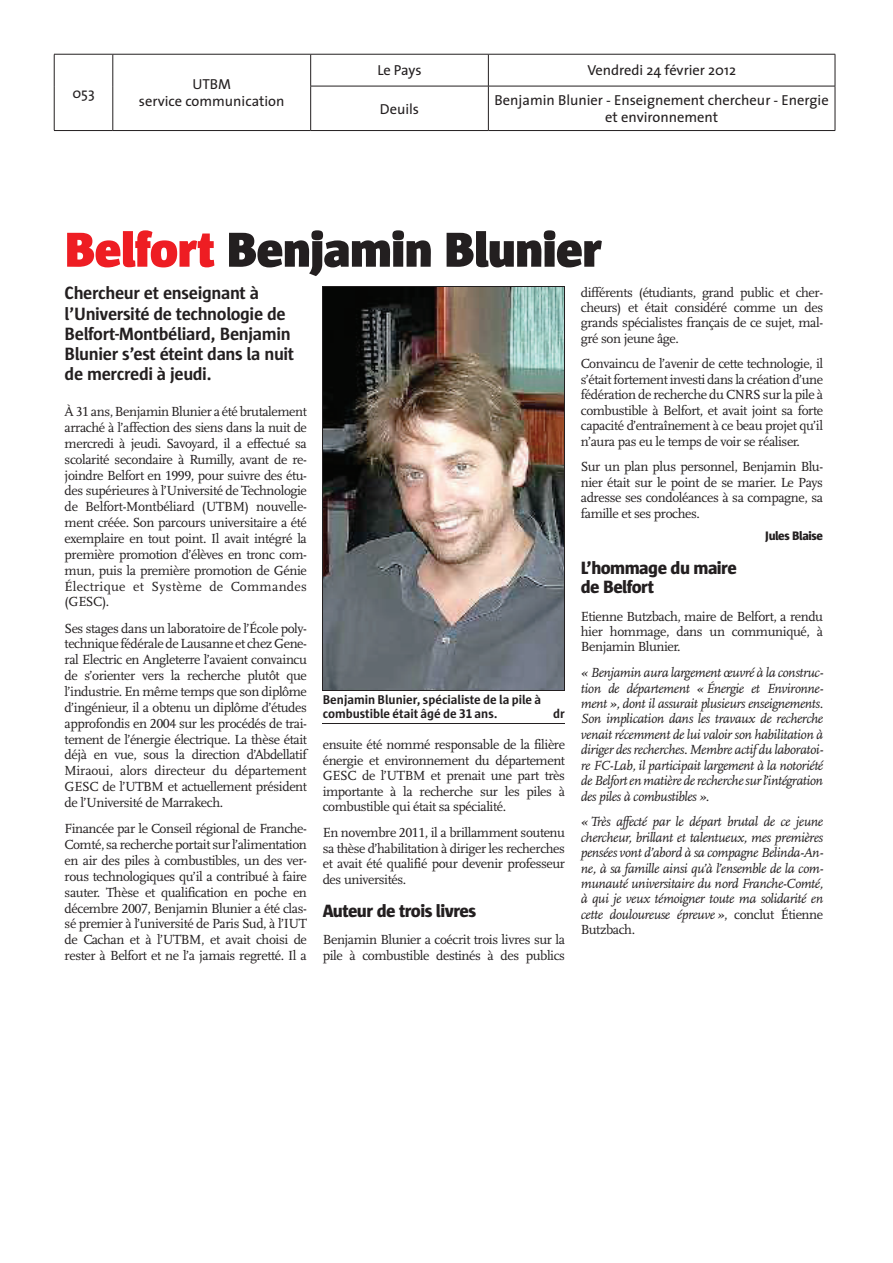
<style>
.page{position:relative;width:893px;height:1263px;background:#fff}
.page>*{position:absolute;margin:0;border:0;box-sizing:border-box;transform-origin:0 0}
.t1{font:900 50.25px "Sun LF";letter-spacing:-.01em;color:#231f20}
.t2{font:700 18.15px/20.2px "Sun LF";letter-spacing:-.02em;color:#231f20}
.t3{font:800 18.15px/19.8px "Sun LF";letter-spacing:-.03em;color:#231f20}
.t4{font:14.55px/17.4px "The Sans";color:#231f20;text-align:center}
.t5{font:13.8px/15.9px "Scala LF";letter-spacing:-.03em;color:#231f20;text-align:justify}
.t6{font:italic 13.8px/15.5px "Scala LF";letter-spacing:-.03em;color:#231f20;text-align:justify}
.t7{font:700 13.05px/14.5px "Sun LF";color:#231f20}
.t8{font:800 12.6px "Sun LF";letter-spacing:-.03em;color:#231f20}
.s1{color:#ee1d23}
.s2{font-style:normal}
</style>
<div class="page">
<hr style="left:54px;top:54px;width:59px;height:1px;background:#231f20">
<hr style="left:54px;top:54px;width:1px;height:32px;background:#231f20">
<hr style="left:113px;top:54px;width:198px;height:1px;background:#231f20">
<hr style="left:113px;top:54px;width:1px;height:32px;background:#231f20">
<hr style="left:54px;top:86px;width:1px;height:44px;background:#231f20">
<hr style="left:113px;top:86px;width:1px;height:44px;background:#231f20">
<hr style="left:54px;top:130px;width:59px;height:1px;background:#231f20">
<hr style="left:113px;top:130px;width:198px;height:1px;background:#231f20">
<hr style="left:311px;top:54px;width:177px;height:1px;background:#231f20">
<hr style="left:310px;top:54px;width:1px;height:32px;background:#231f20">
<hr style="left:488px;top:54px;width:347px;height:1px;background:#231f20">
<hr style="left:488px;top:54px;width:1px;height:32px;background:#231f20">
<hr style="left:835px;top:54px;width:1px;height:32px;background:#231f20">
<hr style="left:310px;top:86px;width:178px;height:1px;background:#231f20">
<hr style="left:310px;top:86px;width:1px;height:44px;background:#231f20">
<hr style="left:488px;top:86px;width:347px;height:1px;background:#231f20">
<hr style="left:488px;top:86px;width:1px;height:44px;background:#231f20">
<hr style="left:835px;top:86px;width:1px;height:44px;background:#231f20">
<hr style="left:311px;top:130px;width:177px;height:1px;background:#231f20">
<hr style="left:488px;top:130px;width:347px;height:1px;background:#231f20">
<img style="left:324px;top:287px;width:241px;height:403px">
<hr style="left:323px;top:286px;width:1px;height:405px;background:#231f20">
<hr style="left:565px;top:286px;width:1px;height:405px;background:#231f20">
<hr style="left:323px;top:286px;width:242px;height:1px;background:#231f20">
<hr style="left:323px;top:690px;width:242px;height:1px;background:#231f20">
<hr style="left:323px;top:723px;width:242px;height:1px;background:#231f20">
<p class="t4" style="left:72px;top:84px;width:24px">053</p>
<p class="t4" style="left:139px;top:75px;width:147px">UTBM<br>service communication</p>
<p class="t4" style="left:377px;top:61px;width:46px">Le Pays</p>
<p class="t4" style="left:587px;top:61px;width:150px">Vendredi 24 février 2012</p>
<p class="t4" style="left:380px;top:100px;width:41px">Deuils</p>
<p class="t4" style="left:495px;top:91px;width:336px">Benjamin Blunier - Enseignement chercheur - Energie et environnement</p>
<h1 class="t1" style="left:65px;top:221px;width:539px"><span class="s1">Belfort</span> Benjamin Blunier</h1>
<h2 class="t2" style="left:65px;top:284px;width:231px">Chercheur et enseignant à l’Université de technologie de<br>Belfort-Montbéliard, Benjamin<br>Blunier s’est éteint dans la nuit de mercredi à jeudi.</h2>
<p class="t5" style="left:65px;top:404px;width:244px">À 31 ans, Benjamin Blunier a été brutalement arraché à l’affection des siens dans la nuit de mercredi à jeudi. Savoyard, il a effectué sa scolarité secondaire à Rumilly, avant de re&shy;joindre Belfort en 1999, pour suivre des étu&shy;des supérieures à l’Université de Technologie de Belfort-Montbéliard (UTBM) nouvelle&shy;ment créée. Son parcours universitaire a été exemplaire en tout point. Il avait intégré la première promotion d’élèves en tronc com&shy;mun, puis la première promotion de Génie Électrique et Système de Commandes (GESC).</p>
<p class="t5" style="left:65px;top:620px;width:244px">Ses stages dans un laboratoire de l’École poly&shy;technique fédérale de Lausanne et chez Gene&shy;ral Electric en Angleterre l’avaient convaincu de s’orienter vers la recherche plutôt que l’industrie. En même temps que son diplôme d’ingénieur, il a obtenu un diplôme d’études approfondis en 2004 sur les procédés de trai&shy;tement de l’énergie électrique. La thèse était déjà en vue, sous la direction d’Abdellatif Miraoui, alors directeur du département GESC de l’UTBM et actuellement président de l’Université de Marrakech.</p>
<p class="t5" style="left:65px;top:821px;width:244px">Financée par le Conseil régional de Franche-Comté, sa recherche portait sur l’alimentation en air des piles à combustibles, un des ver&shy;rous technologiques qu’il a contribué à faire sauter. Thèse et qualification en poche en décembre 2007, Benjamin Blunier a été clas&shy;sé premier à l’université de Paris Sud, à l’IUT de Cachan et à l’UTBM, et avait choisi de rester à Belfort et ne l’a jamais regretté. Il a</p>
<p class="t7" style="left:323px;top:692px;width:220px">Benjamin Blunier, spécialiste de la pile à combustible était âgé de 31 ans.</p>
<p class="t7" style="left:553px;top:707px;width:13px">dr</p>
<p class="t5" style="left:323px;top:737px;width:244px">ensuite été nommé responsable de la filière énergie et environnement du département GESC de l’UTBM et prenait une part très importante à la recherche sur les piles à combustible qui était sa spécialité.</p>
<p class="t5" style="left:323px;top:825px;width:244px">En novembre 2011, il a brillamment soutenu sa thèse d’habilitation à diriger les recherches et avait été qualifié pour devenir professeur des universités.</p>
<h2 class="t3" style="left:323px;top:902px;width:155px">Auteur de trois livres</h2>
<p class="t5" style="left:323px;top:932px;width:244px">Benjamin Blunier a coécrit trois livres sur la pile à combustible destinés à des publics</p>
<p class="t5" style="left:581px;top:285px;width:244px;line-height:15.5px">différents (étudiants, grand public et cher&shy;cheurs) et était considéré comme un des grands spécialistes français de ce sujet, mal&shy;gré son jeune âge.</p>
<p class="t5" style="left:581px;top:356px;width:244px;line-height:15.5px">Convaincu de l’avenir de cette technologie, il s’était fortement investi dans la création d’une fédération de recherche du CNRS sur la pile à combustible à Belfort, et avait joint sa forte capacité d’entraînement à ce beau projet qu’il n’aura pas eu le temps de voir se réaliser.</p>
<p class="t5" style="left:581px;top:459px;width:244px;line-height:15.5px">Sur un plan plus personnel, Benjamin Blu&shy;nier était sur le point de se marier. Le Pays adresse ses condoléances à sa compagne, sa famille et ses proches.</p>
<p class="t8" style="left:765px;top:529px;width:59px">Jules Blaise</p>
<h2 class="t3" style="left:581px;top:558px;width:157px">L’hommage du maire de Belfort</h2>
<p class="t5" style="left:581px;top:609px;width:244px;line-height:15.5px">Etienne Butzbach, maire de Belfort, a rendu hier hommage, dans un communiqué, à Benjamin Blunier.</p>
<p class="t6" style="left:581px;top:665px;width:244px">« Benjamin aura largement œuvré à la construc&shy;tion de département « Énergie et Environne&shy;ment », dont il assurait plusieurs enseignements.<br>Son implication dans les travaux de recherche venait récemment de lui valoir son habilitation à diriger des recherches. Membre actif du laboratoi&shy;re FC-Lab, il participait largement à la notoriété deBelfort enmatière de recherche sur l’intégration des piles à combustibles ».</p>
<p class="t6" style="left:581px;top:814px;width:244px">« Très affecté par le départ brutal de ce jeune chercheur, brillant et talentueux, mes premières pensées vont d’abord à sa compagne Belinda-An&shy;ne, à sa famille ainsi qu’à l’ensemble de la com&shy;munauté universitaire du nord Franche-Comté, à qui je veux témoigner toute ma solidarité en cette douloureuse épreuve »<span class="s2">, conclut Étienne Butzbach.</span></p>
</div>
